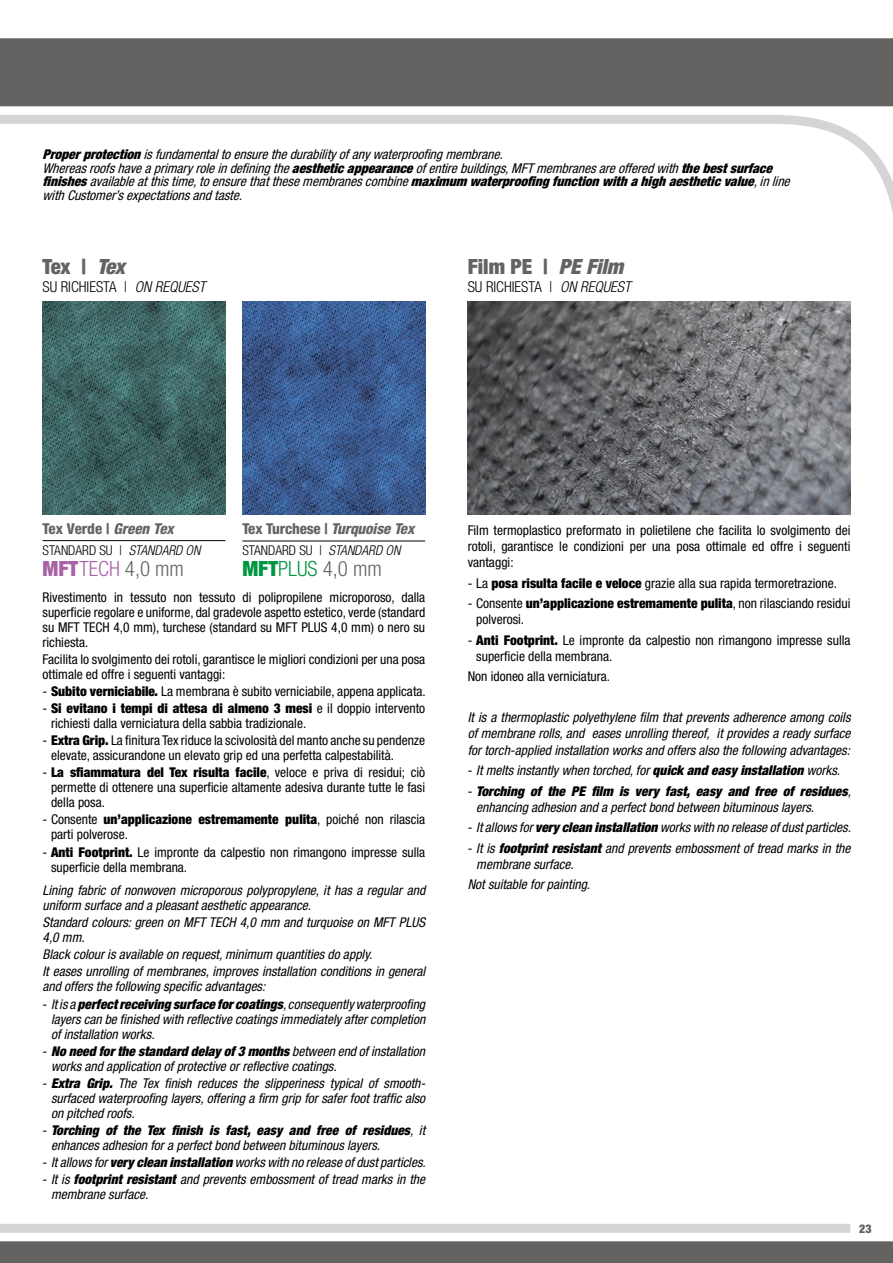
<style>
.page{position:relative;width:893px;height:1263px;background:#fff}
.page>*{position:absolute;margin:0;border:0;box-sizing:border-box;transform-origin:0 0}
.t1{font:300 condensed 21px "Helvetica Neue LT Std";color:#636362}
.t2{font:900 condensed 21px "Helvetica Neue LT Std";color:#636362}
.t3{font:300 condensed 15px "Helvetica Neue LT Std";color:#000}
.t4{font:800 condensed 15px "Helvetica Neue LT Std";letter-spacing:-.01em;color:#636362}
.t5{font:italic condensed 13.5px/15px "Helvetica Neue LT Std";color:#000}
.t6{font:condensed 13.5px/15px "Helvetica Neue LT Std";color:#000}
.t7{font:italic condensed 13.5px/13.5px "Helvetica Neue LT Std";color:#000}
.t8{font:300 condensed 13.5px "Helvetica Neue LT Std";color:#000}
.t9{font:900 condensed 12px "Helvetica Neue LT Std";color:#636362}
.s1{font-weight:900}
.s2{font-style:italic}
.s3{font-weight:900;color:#a762a5}
.s4{color:#a762a5}
.s5{font-weight:900;color:#009540}
.s6{color:#009540}
.s7{font-style:normal}
</style>
<div class="page">
<svg style="left:0;top:115px;width:893px;height:99px"></svg>
<div style="left:0;top:38px;width:893px;height:68px;background:#636362"></div>
<img style="left:43px;top:302px;width:182px;height:212px">
<img style="left:242px;top:302px;width:183px;height:212px">
<hr style="left:43px;top:540px;width:182px;height:1px;background:#000">
<hr style="left:242px;top:541px;width:183px;height:1px;background:#000">
<img style="left:468px;top:302px;width:382px;height:212px">
<div style="left:0;top:1241px;width:893px;height:22px;background:#636362"></div>
<div style="left:0;top:1224px;width:850px;height:9px;background:#d6d4d4"></div>
<p class="t7" style="left:43px;top:148px;width:466px"><span class="s1">Properprotection</span>isfundamentaltoensurethedurabilityofanywaterproofingmembrane.</p>
<p class="t7" style="left:43px;top:161px;width:753px">Whereasroofshaveaprimaryroleindefiningthe<span class="s1">aestheticappearance</span>ofentirebuildings,MFTmembranesareofferedwith<span class="s1">thebestsurface finishes</span>availableatthistime,toensurethatthesemembranescombine<span class="s1">maximum waterproofingfunctionwithahighaestheticvalue</span>,inline withCustomer’sexpectationsandtaste.</p>
<p class="t2" style="left:43px;top:254px;width:84px">Tex | <span class="s2">Tex</span></p>
<p class="t3" style="left:43px;top:278px;width:164px">SU RICHIESTA | <span class="s2">ON REQUEST</span></p>
<p class="t2" style="left:468px;top:254px;width:157px">Film PE | <span class="s2">PE Film</span></p>
<p class="t3" style="left:468px;top:278px;width:164px">SU RICHIESTA | <span class="s2">ON REQUEST</span></p>
<p class="t4" style="left:43px;top:520px;width:133px">Tex Verde | <span class="s2">Green Tex</span></p>
<p class="t8" style="left:43px;top:542px;width:159px">STANDARD SU | <span class="s2">STANDARD ON</span></p>
<p class="t1" style="left:43px;top:556px;width:143px"><span class="s3">MFT</span><span class="s4">TECH</span> 4,0 mm</p>
<p class="t4" style="left:242px;top:520px;width:173px">Tex Turchese | <span class="s2">Turquoise Tex</span></p>
<p class="t8" style="left:242px;top:542px;width:159px">STANDARD SU | <span class="s2">STANDARD ON</span></p>
<p class="t1" style="left:242px;top:556px;width:141px"><span class="s5">MFT</span><span class="s6">PLUS</span> 4,0 mm</p>
<p class="t6" style="left:43px;top:589px;width:384px;text-align:justify">Rivestimento in tessuto non tessuto di polipropilene microporoso, dalla superficie regolare e uniforme, dal gradevole aspetto estetico, verde (standard su MFT TECH 4,0 mm), turchese (standard su MFT PLUS 4,0 mm) o nero su richiesta.</p>
<p class="t6" style="left:43px;top:651px;width:384px">Facilita lo svolgimento dei rotoli, garantisce le migliori condizioni per una posa ottimale ed offre i seguenti vantaggi:</p>
<p class="t6" style="left:43px;top:683px;width:385px">- <span class="s1">Subito verniciabile.</span> La membrana è subito verniciabile, appena applicata.</p>
<p class="t6" style="left:51px;top:701px;width:376px;text-indent:-9px">- <span class="s1">Si evitano i tempi di attesa di almeno 3 mesi</span> e il doppio intervento richiesti dalla verniciatura della sabbia tradizionale.</p>
<p class="t6" style="left:51px;top:733px;width:376px;text-indent:-9px">- <span class="s1">Extra Grip.</span> La finitura Tex riduce la scivolosità del manto anche su pendenze elevate, assicurandone un elevato grip ed una perfetta calpestabilità.</p>
<p class="t6" style="left:51px;top:765px;width:376px;text-align:justify;text-indent:-9px">- <span class="s1">La sfiammatura del Tex risulta facile</span>, veloce e priva di residui; ciò permette di ottenere una superficie altamente adesiva durante tutte le fasi della posa.</p>
<p class="t6" style="left:51px;top:812px;width:376px;text-indent:-9px">- Consente <span class="s1">un’applicazione estremamente pulita</span>, poiché non rilascia parti polverose.</p>
<p class="t6" style="left:51px;top:844px;width:376px;text-indent:-9px">- <span class="s1">Anti Footprint.</span> Le impronte da calpestio non rimangono impresse sulla superficie della membrana.</p>
<p class="t5" style="left:43px;top:883px;width:384px">Lining fabric of nonwoven microporous polypropylene, it has a regular and uniform surface and a pleasant aesthetic appearance.</p>
<p class="t5" style="left:43px;top:915px;width:384px">Standard colours: green on MFT TECH 4,0 mm and turquoise on MFT PLUS<br>4,0 mm.</p>
<p class="t5" style="left:43px;top:947px;width:331px">Black colour is available on request, minimum quantities do apply.</p>
<p class="t5" style="left:43px;top:964px;width:384px">It eases unrolling of membranes, improves installation conditions in general and offers the following specific advantages:</p>
<p class="t5" style="left:51px;top:996px;width:376px;text-align:justify;text-indent:-9px"><span class="s7">-</span> It is a <span class="s1">perfect receiving surface for coatings</span>, consequently waterproofing layers can be finished with reflective coatings immediately after completion of installation works.</p>
<p class="t5" style="left:51px;top:1044px;width:376px;text-indent:-9px"><span class="s7">-</span> <span class="s1">No need for the standard delay of 3 months</span> between end of installation works and application of protective or reflective coatings.</p>
<p class="t5" style="left:51px;top:1076px;width:376px;text-align:justify;text-indent:-9px"><span class="s7">-</span> <span class="s1">Extra Grip.</span> The Tex finish reduces the slipperiness typical of smooth&shy;surfaced waterproofing layers, offering a firm grip for safer foot traffic also on pitched roofs.</p>
<p class="t5" style="left:51px;top:1123px;width:376px;text-indent:-9px"><span class="s7">-</span> <span class="s1">Torching of the Tex finish is fast, easy and free of residues</span>, it enhances adhesion for a perfect bond between bituminous layers.</p>
<p class="t5" style="left:43px;top:1155px;width:385px"><span class="s7">-</span> It allows for <span class="s1">very clean installation</span> works with no release of dust particles.</p>
<p class="t5" style="left:51px;top:1172px;width:376px;text-indent:-9px"><span class="s7">-</span> It is <span class="s1">footprint resistant</span> and prevents embossment of tread marks in the membrane surface.</p>
<p class="t6" style="left:468px;top:522px;width:384px;line-height:16.2px;text-align:justify">Film termoplastico preformato in polietilene che facilita lo svolgimento dei rotoli, garantisce le condizioni per una posa ottimale ed offre i seguenti vantaggi:</p>
<p class="t6" style="left:468px;top:575px;width:371px">- La <span class="s1">posa risulta facile e veloce</span> grazie alla sua rapida termoretrazione.</p>
<p class="t6" style="left:476px;top:595px;width:376px;line-height:16.2px;text-indent:-9px">- Consente <span class="s1">un’applicazione estremamente pulita</span>, non rilasciando residui polverosi.</p>
<p class="t6" style="left:476px;top:632px;width:376px;line-height:16.2px;text-indent:-9px">- <span class="s1">Anti Footprint.</span> Le impronte da calpestio non rimangono impresse sulla superficie della membrana.</p>
<p class="t6" style="left:468px;top:669px;width:144px">Non idoneo alla verniciatura.</p>
<p class="t5" style="left:468px;top:710px;width:384px;line-height:16.2px;text-align:justify">It is a thermoplastic polyethylene film that prevents adherence among coils of membrane rolls, and eases unrolling thereof, it provides a ready surface for torch-applied installation works and offers also the following advantages:</p>
<p class="t5" style="left:468px;top:763px;width:374px"><span class="s7">-</span> It melts instantly when torched, for <span class="s1">quick and easy installation</span> works.</p>
<p class="t5" style="left:476px;top:783px;width:376px;line-height:16.2px;text-indent:-9px"><span class="s7">-</span> <span class="s1">Torching of the PE film is very fast, easy and free of residues</span>, enhancing adhesion and a perfect bond between bituminous layers.</p>
<p class="t5" style="left:468px;top:820px;width:385px"><span class="s7">-</span> It allows for <span class="s1">very clean installation</span> works with no release of dust particles.</p>
<p class="t5" style="left:476px;top:840px;width:376px;line-height:16.2px;text-indent:-9px"><span class="s7">-</span> It is <span class="s1">footprint resistant</span> and prevents embossment of tread marks in the membrane surface.</p>
<p class="t5" style="left:468px;top:877px;width:124px">Not suitable for painting.</p>
<p class="t9" style="left:859px;top:1221px;width:14px">23</p>
</div>
